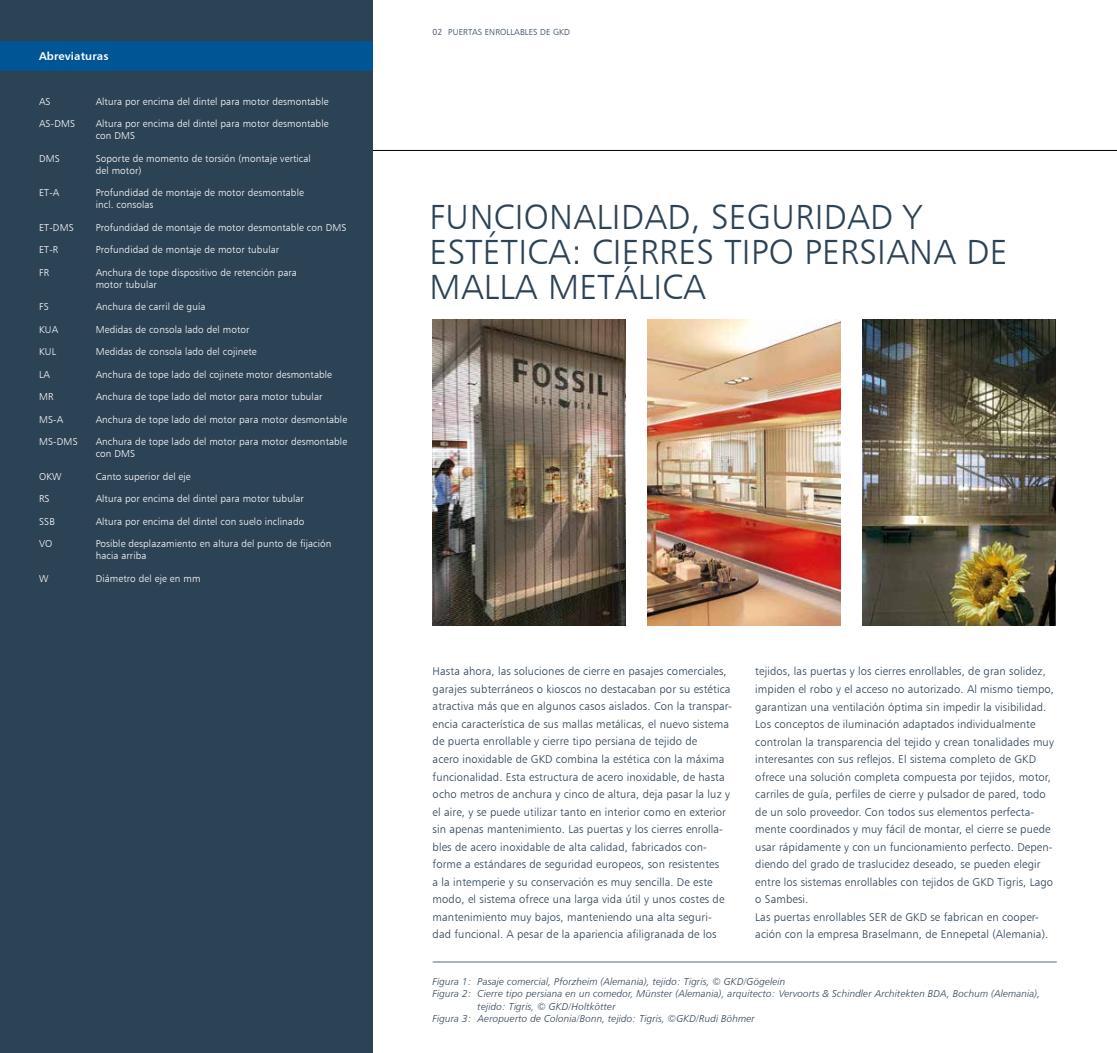
<style>
.page{position:relative;width:1117px;height:1053px;background:#fff}
.page>*{position:absolute;margin:0;border:0;box-sizing:border-box;transform-origin:0 0}
.t1{font:35px/35px "Humanist 777 BT Light B";letter-spacing:.01em;color:#2c4255}
.t2{font:11.25px/17.5px "Humanist 777 BT Light B";letter-spacing:.01em;color:#2c4255}
.t3{font:11.25px "Humanist 777 BT Bold B";letter-spacing:.01em;color:#fff}
.t4{font:10px/12px "Humanist 777 BT Light B";letter-spacing:.01em;color:#fff}
.t5{font:10px "Humanist 777 BT Light Italic B";letter-spacing:.01em;color:#2c4255}
.t6{font:8.75px "Humanist 777 BT Light B";letter-spacing:.01em;color:#2c4255}
</style>
<div class="page">
<hr style="left:361px;top:150px;width:755px;height:1px;background:#000">
<div style="left:0;top:0;width:372px;height:1052px;background:#2c4255"></div>
<div style="left:0;top:41px;width:372px;height:29px;background:#005694"></div>
<img style="left:432px;top:319px;width:193px;height:307px">
<img style="left:647px;top:319px;width:192px;height:307px">
<img style="left:862px;top:319px;width:192px;height:307px">
<hr style="left:432px;top:961px;width:624px;height:1px;background:#576779">
<p class="t3" style="left:39px;top:48px;width:71px">Abreviaturas</p>
<p class="t4" style="left:39px;top:95px;width:13px">AS</p>
<p class="t4" style="left:96px;top:95px;width:234px">Altura por encima del dintel para motor desmontable</p>
<p class="t4" style="left:39px;top:117px;width:38px">AS-DMS</p>
<p class="t4" style="left:96px;top:117px;width:234px">Altura por encima del dintel para motor desmontable con DMS</p>
<p class="t4" style="left:39px;top:152px;width:22px">DMS</p>
<p class="t4" style="left:96px;top:152px;width:216px">Soporte de momento de torsión (montaje vertical del motor)</p>
<p class="t4" style="left:39px;top:186px;width:22px">ET-A</p>
<p class="t4" style="left:96px;top:186px;width:209px">Profundidad de montaje de motor desmontable incl. consolas</p>
<p class="t4" style="left:39px;top:221px;width:36px">ET-DMS</p>
<p class="t4" style="left:96px;top:221px;width:252px">Profundidad de montaje de motor desmontable con DMS</p>
<p class="t4" style="left:39px;top:243px;width:21px">ET-R</p>
<p class="t4" style="left:96px;top:243px;width:185px">Profundidad de montaje de motor tubular</p>
<p class="t4" style="left:39px;top:266px;width:12px">FR</p>
<p class="t4" style="left:96px;top:266px;width:203px">Anchura de tope dispositivo de retención para motor tubular</p>
<p class="t4" style="left:39px;top:300px;width:11px">FS</p>
<p class="t4" style="left:96px;top:300px;width:111px">Anchura de carril de guía</p>
<p class="t4" style="left:39px;top:323px;width:21px">KUA</p>
<p class="t4" style="left:96px;top:323px;width:155px">Medidas de consola lado del motor</p>
<p class="t4" style="left:39px;top:345px;width:19px">KUL</p>
<p class="t4" style="left:96px;top:345px;width:162px">Medidas de consola lado del cojinete</p>
<p class="t4" style="left:39px;top:368px;width:12px">LA</p>
<p class="t4" style="left:96px;top:368px;width:238px">Anchura de tope lado del cojinete motor desmontable</p>
<p class="t4" style="left:39px;top:390px;width:16px">MR</p>
<p class="t4" style="left:96px;top:390px;width:228px">Anchura de tope lado del motor para motor tubular</p>
<p class="t4" style="left:39px;top:413px;width:26px">MS-A</p>
<p class="t4" style="left:96px;top:413px;width:253px">Anchura de tope lado del motor para motor desmontable</p>
<p class="t4" style="left:39px;top:435px;width:40px">MS-DMS</p>
<p class="t4" style="left:96px;top:435px;width:253px">Anchura de tope lado del motor para motor desmontable con DMS</p>
<p class="t4" style="left:39px;top:470px;width:24px">OKW</p>
<p class="t4" style="left:96px;top:470px;width:97px">Canto superior del eje</p>
<p class="t4" style="left:39px;top:492px;width:12px">RS</p>
<p class="t4" style="left:96px;top:492px;width:209px">Altura por encima del dintel para motor tubular</p>
<p class="t4" style="left:39px;top:515px;width:17px">SSB</p>
<p class="t4" style="left:96px;top:515px;width:210px">Altura por encima del dintel con suelo inclinado</p>
<p class="t4" style="left:39px;top:537px;width:15px">VO</p>
<p class="t4" style="left:96px;top:537px;width:237px">Posible desplazamiento en altura del punto de fijación hacia arriba</p>
<p class="t4" style="left:39px;top:572px;width:11px">W</p>
<p class="t4" style="left:96px;top:572px;width:106px">Diámetro del eje en mm</p>
<p class="t6" style="left:432px;top:27px;width:139px">02 PUERTAS ENROLLABLES DE GKD</p>
<h1 class="t1" style="left:429px;top:198px;width:579px">FUNCIONALIDAD, SEGURIDAD Y<br>ESTÉTICA: CIERRES TIPO PERSIANA DE<br>MALLA METÁLICA</h1>
<p class="t2" style="left:432px;top:662px;width:301px">Hasta ahora, las soluciones de cierre en pasajes comerciales, garajes subterráneos o kioscos no destacaban por su estética atractiva más que en algunos casos aislados. Con la transpar&shy;encia característica de sus mallas metálicas, el nuevo sistema de puerta enrollable y cierre tipo persiana de tejido de<br>acero inoxidable de GKD combina la estética con la máxima funcionalidad. Esta estructura de acero inoxidable, de hasta ocho metros de anchura y cinco de altura, deja pasar la luz y el aire, y se puede utilizar tanto en interior como en exterior sin apenas mantenimiento. Las puertas y los cierres enrolla&shy;bles de acero inoxidable de alta calidad, fabricados con&shy;forme a estándares de seguridad europeos, son resistentes<br>a la intemperie y su conservación es muy sencilla. De este modo, el sistema ofrece una larga vida útil y unos costes de mantenimiento muy bajos, manteniendo una alta seguri&shy;dad funcional. A pesar de la apariencia afiligranada de los</p>
<p class="t2" style="left:755px;top:662px;width:300px">tejidos, las puertas y los cierres enrollables, de gran solidez, impiden el robo y el acceso no autorizado. Al mismo tiempo, garantizan una ventilación óptima sin impedir la visibilidad.<br>Los conceptos de iluminación adaptados individualmente controlan la transparencia del tejido y crean tonalidades muy interesantes con sus reflejos. El sistema completo de GKD ofrece una solución completa compuesta por tejidos, motor, carriles de guía, perfiles de cierre y pulsador de pared, todo de un solo proveedor. Con todos sus elementos perfecta&shy;mente coordinados y muy fácil de montar, el cierre se puede usar rápidamente y con un funcionamiento perfecto. Depen&shy;diendo del grado de traslucidez deseado, se pueden elegir entre los sistemas enrollables con tejidos de GKD Tigris, Lago o Sambesi.<br>Las puertas enrollables SER de GKD se fabrican en cooper&shy;ación con la empresa Braselmann, de Ennepetal (Alemania).</p>
<p class="t5" style="left:432px;top:975px;width:354px">Figura 1: Pasaje comercial, Pforzheim (Alemania), tejido: Tigris, © GKD/Gögelein</p>
<p class="t5" style="left:432px;top:987px;width:609px">Figura 2: Cierre tipo persiana en un comedor, Münster (Alemania), arquitecto: Vervoorts &amp; Schindler Architekten BDA, Bochum (Alemania),</p>
<p class="t5" style="left:477px;top:1000px;width:139px">tejido: Tigris, © GKD/Holtkötter</p>
<p class="t5" style="left:432px;top:1012px;width:324px">Figura 3: Aeropuerto de Colonia/Bonn, tejido: Tigris, ©GKD/Rudi Böhmer</p>
</div>
